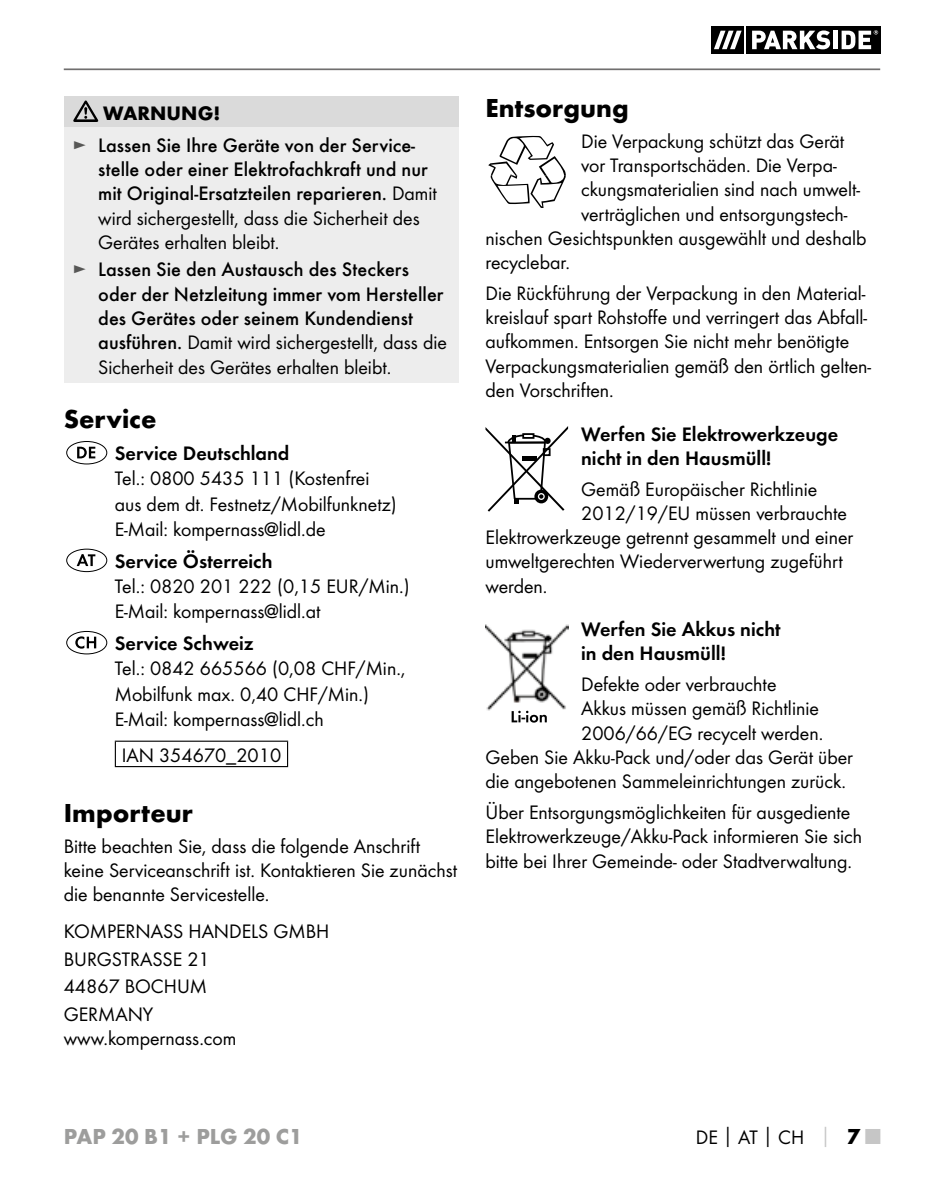
<style>
.page{position:relative;width:944px;height:1180px;background:#fff}
.page>*{position:absolute;margin:0;border:0;box-sizing:border-box;transform-origin:0 0}
.t1{font:700 27px "Futura";color:#000}
.t2{font:700 22.5px "Futura";color:#9d9d9c}
.t3{font:20.25px/24.3px "Futura Boo";color:#000}
.t4{font:500 20.25px/24.3px "Futura";color:#000}
.t5{font:20.25px/24.3px "Futura Dem";color:#000}
.s1{font-weight:700}
.s2{font-family:"Futura Boo";font-weight:400;color:#575756}
.s3{font-family:"Futura Boo";font-weight:400}
.s4{font-family:"Futura";font-weight:500}
.s5{font-family:"Futura";font-weight:700}
.s6{font-family:"Futura";font-weight:700;color:#c6c6c6}
.s7{font-family:"Futura";font-weight:700;font-size:22.5px}
.s8{font-family:"Futura";font-weight:700;font-size:22.5px;color:#c6c6c6}
</style>
<div class="page">
<hr style="left:64px;top:68px;width:816px;height:2px;background:#706f6f">
<div style="left:712px;top:26px;width:32px;height:28px;background:#000"></div>
<div style="left:746px;top:26px;width:134px;height:28px;background:#000"></div>
<svg style="left:714px;top:31px;width:28px;height:18px"></svg>
<svg style="left:752px;top:31px;width:78px;height:18px"></svg>
<div style="left:833px;top:31px;width:5px;height:18px;background:#fff"></div>
<svg style="left:842px;top:30px;width:36px;height:19px"></svg>
<div style="left:64px;top:96px;width:394px;height:32px;background:#dadada"></div>
<div style="left:64px;top:128px;width:394px;height:255px;background:#ededed"></div>
<svg style="left:73px;top:100px;width:25px;height:22px"></svg>
<div style="left:66px;top:441px;width:41px;height:23px;border:1px solid #000;border-radius:50%"></div>
<svg style="left:77px;top:447px;width:18px;height:11px"></svg>
<div style="left:66px;top:549px;width:41px;height:23px;border:1px solid #000;border-radius:50%"></div>
<svg style="left:77px;top:554px;width:18px;height:12px"></svg>
<div style="left:66px;top:631px;width:41px;height:23px;border:1px solid #000;border-radius:50%"></div>
<svg style="left:75px;top:636px;width:21px;height:13px"></svg>
<hr style="left:115px;top:741px;width:173px;height:1px;background:#000">
<svg style="left:115px;top:742px;width:1px;height:24px"></svg>
<svg style="left:287px;top:742px;width:1px;height:24px"></svg>
<hr style="left:115px;top:766px;width:173px;height:1px;background:#000">
<svg style="left:488px;top:136px;width:78px;height:72px"></svg>
<svg style="left:485px;top:426px;width:83px;height:86px"></svg>
<img style="left:485px;top:624px;width:83px;height:99px">
<img style="left:512px;top:711px;width:35px;height:12px">
<p class="t4" style="left:73px;top:98px;width:344px;line-height:31.3px;text-indent:31px"><span class="s1">WARNUNG!<br></span><span class="s2">►</span> Lassen Sie Ihre Geräte von der Service-</p>
<p class="t4" style="left:98px;top:157px;width:340px">stelle oder einer Elektrofachkraft und nur mit Original-Ersatzteilen reparieren. <span class="s3">Damit</span></p>
<p class="t3" style="left:98px;top:206px;width:323px">wird sichergestellt, dass die Sicherheit des<br>Gerätes erhalten bleibt.</p>
<p class="t4" style="left:98px;top:257px;width:347px;text-indent:-26px"><span class="s2">►</span> Lassen Sie den Austausch des Steckers oder der Netzleitung immer vom Hersteller des Gerätes oder seinem Kundendienst</p>
<p class="t3" style="left:98px;top:330px;width:350px"><span class="s4">ausführen.</span> Damit wird sichergestellt, dass die<br>Sicherheit des Gerätes erhalten bleibt.</p>
<h1 class="t1" style="left:64px;top:403px;width:94px">Service</h1>
<p class="t5" style="left:115px;top:441px;width:176px">Service Deutschland</p>
<p class="t3" style="left:115px;top:466px;width:284px;line-height:25.2px">Tel.: 0800 5435 111 (Kostenfrei aus dem dt. Festnetz/Mobilfunknetz)<br>E-Mail: kompernass@lidl.de</p>
<p class="t5" style="left:115px;top:549px;width:159px">Service Österreich</p>
<p class="t3" style="left:115px;top:574px;width:296px;line-height:25.2px">Tel.: 0820 201 222 (0,15 EUR/Min.)<br>E-Mail: kompernass@lidl.at</p>
<p class="t5" style="left:115px;top:631px;width:140px">Service Schweiz</p>
<p class="t3" style="left:115px;top:656px;width:292px;line-height:25.2px">Tel.: 0842 665566 (0,08 CHF/Min.,<br>Mobilfunk max. 0,40 CHF/Min.)<br>E-Mail: kompernass@lidl.ch</p>
<p class="t3" style="left:122px;top:742px;width:161px">IAN 354670_2010</p>
<h1 class="t1" style="left:64px;top:796px;width:131px">Importeur</h1>
<p class="t3" style="left:64px;top:833px;width:395px">Bitte beachten Sie, dass die folgende Anschrift keine Serviceanschrift ist. Kontaktieren Sie zunächst die benannte Servicestelle.</p>
<p class="t3" style="left:64px;top:918px;width:267px;line-height:27.4px">KOMPERNASS HANDELS GMBH<br>BURGSTRASSE 21<br>44867 BOCHUM<br>GERMANY</p>
<p class="t3" style="left:64px;top:1026px;width:174px">www.kompernass.com</p>
<h1 class="t1" style="left:485px;top:91px;width:145px">Entsorgung</h1>
<p class="t3" style="left:581px;top:129px;width:265px">Die Verpackung schützt das Gerät</p>
<p class="t3" style="left:581px;top:153px;width:257px">vor Transportschäden. Die Verpa-</p>
<p class="t3" style="left:581px;top:177px;width:280px">ckungsmaterialien sind nach umwelt-</p>
<p class="t3" style="left:581px;top:202px;width:268px">verträglichen und entsorgungstech-</p>
<p class="t3" style="left:485px;top:226px;width:382px">nischen Gesichtspunkten ausgewählt und deshalb</p>
<p class="t3" style="left:485px;top:250px;width:83px">recyclebar.</p>
<p class="t3" style="left:485px;top:281px;width:387px">Die Rückführung der Verpackung in den Material&shy;kreislauf spart Rohstoffe und verringert das Abfall&shy;aufkommen. Entsorgen Sie nicht mehr benötigte Verpackungsmaterialien gemäß den örtlich gelten&shy;den Vorschriften.</p>
<p class="t5" style="left:581px;top:421px;width:259px">Werfen Sie Elektrowerkzeuge nicht in den Hausmüll!</p>
<p class="t3" style="left:581px;top:476px;width:238px">Gemäß Europäischer Richtlinie</p>
<p class="t3" style="left:581px;top:501px;width:267px">2012/19/EU müssen verbrauchte</p>
<p class="t3" style="left:485px;top:525px;width:369px">Elektrowerkzeuge getrennt gesammelt und einer</p>
<p class="t3" style="left:485px;top:549px;width:359px">umweltgerechten Wiederverwertung zugeführt</p>
<p class="t3" style="left:485px;top:574px;width:61px">werden.</p>
<p class="t5" style="left:581px;top:617px;width:201px">Werfen Sie Akkus nicht in den Hausmüll!</p>
<p class="t3" style="left:581px;top:672px;width:197px">Defekte oder verbrauchte</p>
<p class="t3" style="left:581px;top:696px;width:239px">Akkus müssen gemäß Richtlinie</p>
<p class="t3" style="left:581px;top:721px;width:241px">2006/66/EG recycelt werden.</p>
<p class="t3" style="left:485px;top:745px;width:369px">Geben Sie Akku-Pack und/oder das Gerät über</p>
<p class="t3" style="left:485px;top:769px;width:360px">die angebotenen Sammeleinrichtungen zurück.</p>
<p class="t3" style="left:485px;top:800px;width:378px">Über Entsorgungsmöglichkeiten für ausgediente<br>Elektrowerkzeuge/Akku-Pack informieren Sie sich bitte bei Ihrer Gemeinde- oder Stadtverwaltung.</p>
<p class="t2" style="left:64px;top:1123px;width:240px">PAP 20 B1 + PLG 20 C1</p>
<p class="t3" style="left:696px;top:1125px;width:186px">DE<span class="s5">│</span>AT<span class="s5">│</span>CH <span class="s6">│</span> <span class="s7">7</span> <span class="s8">■</span></p>
</div>
